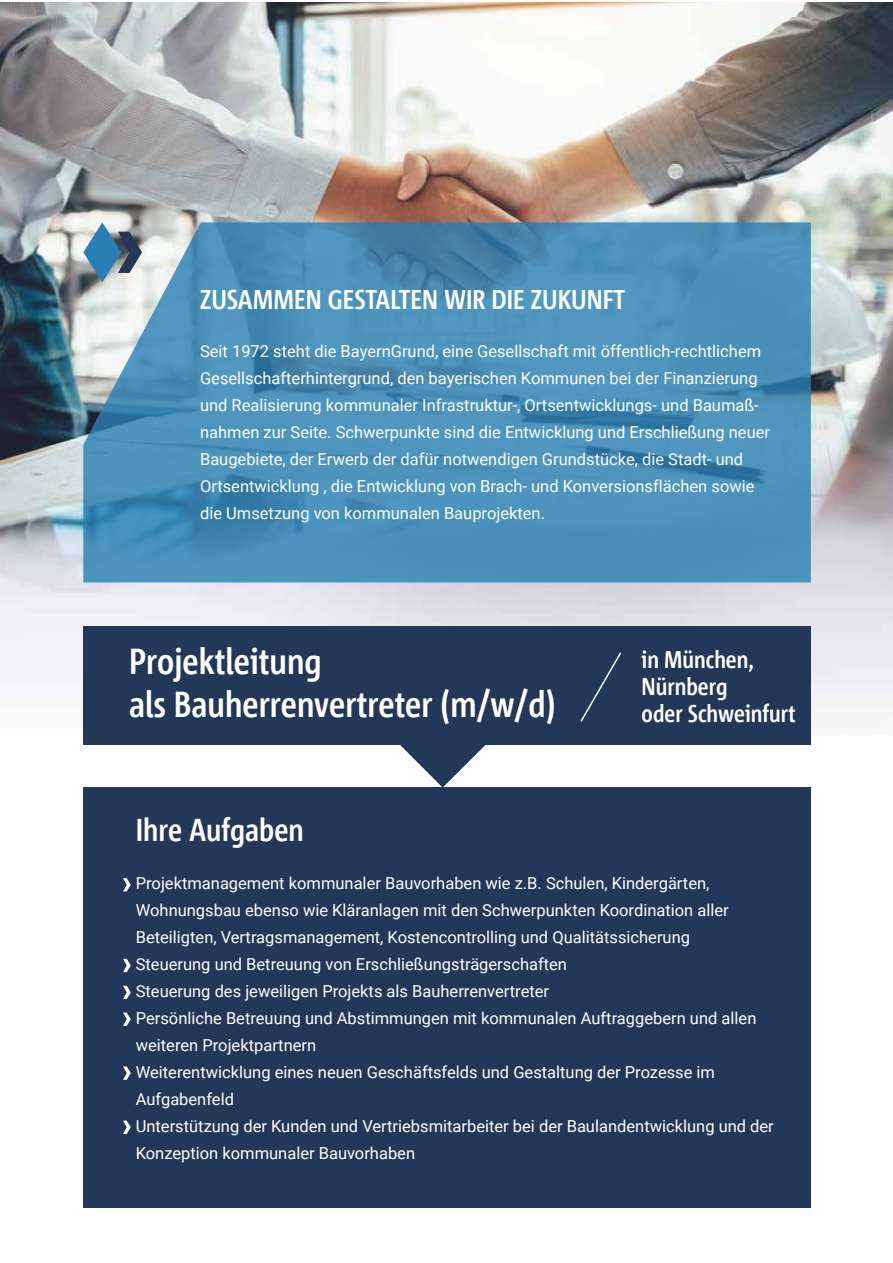
<style>
.page{position:relative;width:893px;height:1263px;background:#fff}
.page>*{position:absolute;margin:0;border:0;box-sizing:border-box;transform-origin:0 0}
.t1{font:36px/43.2px "Bayern LB Corpid Headline";color:#fff}
.t2{font:31.5px "Bayern LB Corpid Headline";color:#fff}
.t3{font:27px "Bayern LB Corpid Headline";color:#fff}
.t4{font:24px/27px "Bayern LB Corpid Headline";color:#fff}
.t5{font:16.5px/27px "Roboto";color:#fff}
</style>
<div class="page">
<img style="left:0;top:2px;width:893px;height:708px">
<div style="left:83px;top:788px;width:728px;height:420px;background:#233758"></div>
<svg style="left:83px;top:222px;width:728px;height:360px;background:#5092ba"></svg>
<div style="left:83px;top:626px;width:728px;height:119px;background:#233758"></div>
<svg style="left:400px;top:745px;width:85px;height:43px"></svg>
<svg style="left:580px;top:652px;width:42px;height:70px"></svg>
<svg style="left:123px;top:878px;width:8px;height:13px"></svg>
<svg style="left:123px;top:959px;width:8px;height:13px"></svg>
<svg style="left:123px;top:1066px;width:8px;height:14px"></svg>
<svg style="left:123px;top:1120px;width:8px;height:14px"></svg>
<svg style="left:123px;top:986px;width:8px;height:13px"></svg>
<svg style="left:123px;top:1012px;width:8px;height:14px"></svg>
<h3 class="t3" style="left:200px;top:285px;width:427px">ZUSAMMEN GESTALTEN WIR DIE ZUKUNFT</h3>
<p class="t5" style="left:200px;top:337px;width:572px">Seit 1972 steht die BayernGrund, eine Gesellschaft mit öffentlich-rechtlichem Gesellschafterhintergrund, den bayerischen Kommunen bei der Finanzierung und Realisierung kommunaler Infrastruktur-, Ortsentwicklungs- und Baumaß&shy;nahmen zur Seite. Schwerpunkte sind die Entwicklung und Erschließung neuer Baugebiete, der Erwerb der dafür notwendigen Grundstücke, die Stadt- und Ortsentwicklung , die Entwicklung von Brach- und Konversionsflächen sowie die Umsetzung von kommunalen Bauprojekten.</p>
<h1 class="t1" style="left:129px;top:640px;width:428px">Projektleitung<br>als Bauherrenvertreter (m/w/d)</h1>
<h3 class="t4" style="left:642px;top:646px;width:156px">in München,<br>Nürnberg<br>oder Schweinfurt</h3>
<h2 class="t2" style="left:136px;top:813px;width:170px">Ihre Aufgaben</h2>
<p class="t5" style="left:136px;top:869px;width:640px">Projektmanagement kommunaler Bauvorhaben wie z.B. Schulen, Kindergärten, Wohnungsbau ebenso wie Kläranlagen mit den Schwerpunkten Koordination aller Beteiligten, Vertragsmanagement, Kostencontrolling und Qualitätssicherung<br>Steuerung und Betreuung von Erschließungsträgerschaften<br>Steuerung des jeweiligen Projekts als Bauherrenvertreter<br>Persönliche Betreuung und Abstimmungen mit kommunalen Auftraggebern und allen weiteren Projektpartnern<br>Weiterentwicklung eines neuen Geschäftsfelds und Gestaltung der Prozesse im Aufgabenfeld<br>Unterstützung der Kunden und Vertriebsmitarbeiter bei der Baulandentwicklung und der Konzeption kommunaler Bauvorhaben</p>
</div>
